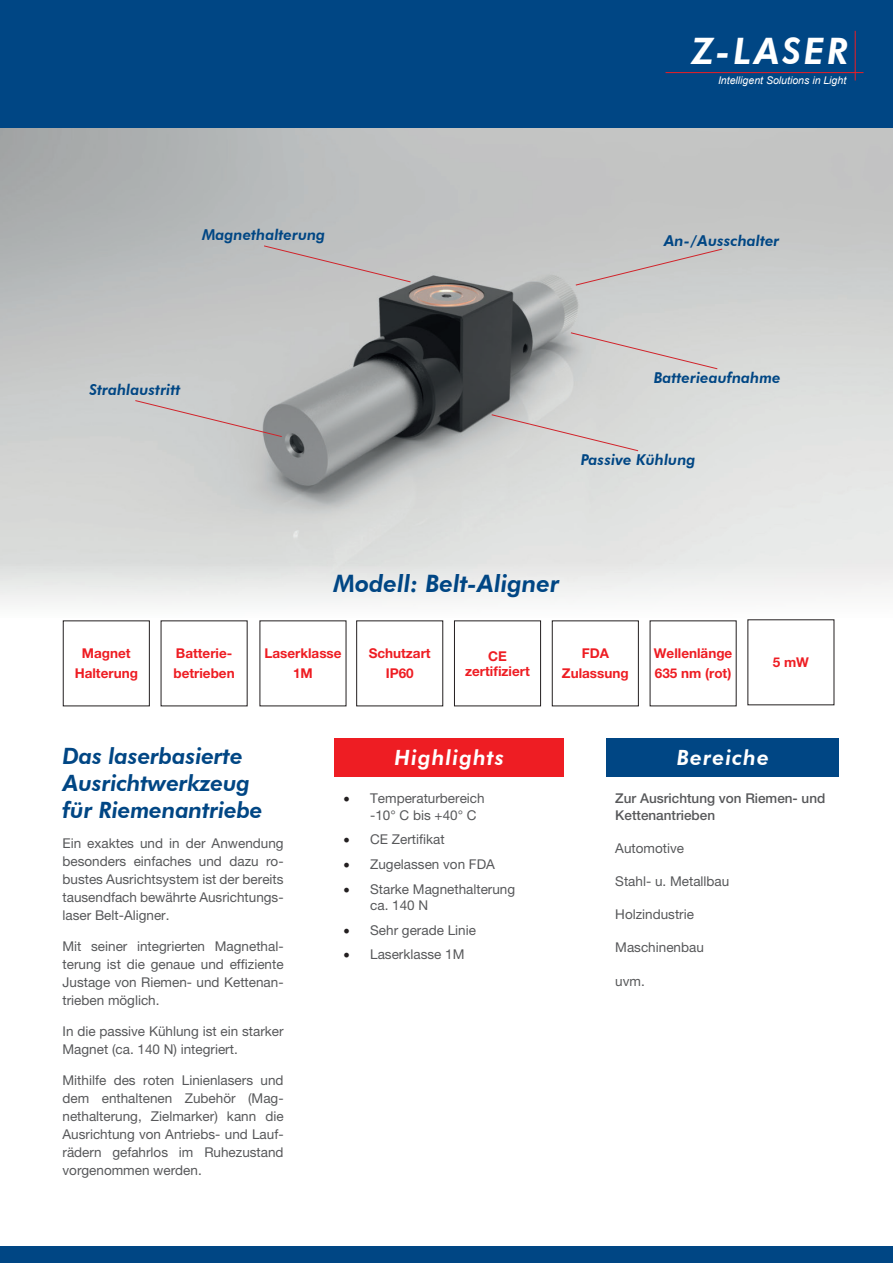
<style>
.page{position:relative;width:893px;height:1263px;background:#fff}
.page>*{position:absolute;margin:0;border:0;box-sizing:border-box;transform-origin:0 0}
.t1{font:italic 800 36.45px "Futura BT";letter-spacing:.07em;color:#fff}
.t2{font:italic 800 24px "Futura BT";color:#004684}
.t3{font:italic 800 22.5px/27px "Futura BT";letter-spacing:-.01em;color:#004684}
.t4{font:italic 800 21px "Futura BT";letter-spacing:.05em;color:#fff}
.t5{font:italic 800 15px "Futura BT";color:#004684}
.t6{font:13.5px/18px "Helvetica Neue LT Pro";color:#57585a;text-align:justify}
.t7{font:700 13.5px/19.5px "Helvetica Neue LT Pro";color:#ee1d23;text-align:center}
.t8{font:500 13.5px/16.2px "Helvetica Neue LT Pro";color:#57585a}
.t9{font:italic 10.5px "Arial";color:#fff}
.s1{font-family:"Minion Pro";font-size:18px;color:#231f20}
</style>
<div class="page">
<img style="left:0;top:128px;width:893px;height:475px">
<div style="left:335px;top:738px;width:229px;height:39px;background:#ee1d23"></div>
<div style="left:607px;top:738px;width:232px;height:39px;background:#004684"></div>
<div style="left:454px;top:621px;width:87px;height:85px;border:1px solid #231f20"></div>
<div style="left:552px;top:621px;width:87px;height:85px;border:1px solid #231f20"></div>
<div style="left:63px;top:621px;width:87px;height:85px;border:1px solid #231f20"></div>
<svg style="left:134px;top:400px;width:149px;height:37px;background:#c4c1c1"></svg>
<svg style="left:491px;top:414px;width:148px;height:38px;background:#d4d1cf"></svg>
<div style="left:263px;top:245px;width:148px;height:38px;background:#c1c2c2"></div>
<svg style="left:570px;top:332px;width:148px;height:38px;background:#d2cecd"></svg>
<div style="left:575px;top:248px;width:148px;height:38px;background:#c8cac9"></div>
<div style="left:0;top:0;width:893px;height:128px;background:#004684"></div>
<hr style="left:855px;top:31px;width:1px;height:49px;background:#ee1d23">
<hr style="left:665px;top:72px;width:198px;height:1px;background:#ee1d23">
<div style="left:0;top:1246px;width:893px;height:17px;background:#004684"></div>
<h1 class="t1" style="left:692px;top:29px;width:158px">Z-LASER</h1>
<p class="t9" style="left:718px;top:74px;width:130px">Intelligent Solutions in Light</p>
<p class="t5" style="left:202px;top:226px;width:125px">Magnethalterung</p>
<p class="t5" style="left:664px;top:231px;width:117px">An-/Ausschalter</p>
<p class="t5" style="left:89px;top:381px;width:93px">Strahlaustritt</p>
<p class="t5" style="left:654px;top:368px;width:128px">Batterieaufnahme</p>
<p class="t5" style="left:581px;top:450px;width:116px">Passive Kühlung</p>
<h2 class="t2" style="left:333px;top:569px;width:228px">Modell: Belt-Aligner</h2>
<p class="t7" style="left:75px;top:644px;width:65px">Magnet<br>Halterung</p>
<p class="t7" style="left:173px;top:644px;width:63px;text-align:left">Batterie&shy;betrieben</p>
<p class="t7" style="left:264px;top:644px;width:79px">Laserklasse<br>1M</p>
<p class="t7" style="left:369px;top:644px;width:64px">Schutzart<br>IP60</p>
<p class="t7" style="left:465px;top:648px;width:66px;line-height:15px">CE zertifiziert</p>
<p class="t7" style="left:562px;top:644px;width:68px">FDA<br>Zulassung</p>
<p class="t7" style="left:654px;top:644px;width:80px;text-align:left">Wellenlänge<br>635 nm (rot)</p>
<p class="t7" style="left:773px;top:652px;width:38px">5 mW</p>
<h3 class="t3" style="left:63px;top:742px;width:202px">Das laserbasierte<br>Ausrichtwerkzeug für Riemenantriebe</h3>
<p class="t6" style="left:63px;top:834px;width:223px">Ein exaktes und in der Anwendung besonders einfaches und dazu ro&shy;bustes Ausrichtsystem ist der bereits tausendfach bewährte Ausrichtungs&shy;laser Belt-Aligner.</p>
<p class="t6" style="left:63px;top:937px;width:223px">Mit seiner integrierten Magnethal&shy;terung ist die genaue und effiziente Justage von Riemen- und Kettenan&shy;trieben möglich.</p>
<p class="t6" style="left:63px;top:1022px;width:223px">In die passive Kühlung ist ein starker<br>Magnet (ca. 140 N) integriert.</p>
<p class="t6" style="left:63px;top:1070px;width:223px">Mithilfe des roten Linienlasers und dem enthaltenen Zubehör (Mag&shy;nethalterung, Zielmarker) kann die Ausrichtung von Antriebs- und Lauf&shy;rädern gefahrlos im Ruhezustand vorgenommen werden.</p>
<h3 class="t4" style="left:394px;top:745px;width:111px">Highlights</h3>
<h3 class="t4" style="left:677px;top:745px;width:94px">Bereiche</h3>
<p class="t6" style="left:370px;top:790px;width:116px;line-height:16.2px;text-indent:-27px"><span class="s1">•</span> Temperaturbereich -10° C bis +40° C</p>
<p class="t6" style="left:343px;top:830px;width:103px"><span class="s1">•</span> CE Zertifikat</p>
<p class="t6" style="left:343px;top:855px;width:153px"><span class="s1">•</span> Zugelassen von FDA</p>
<p class="t6" style="left:370px;top:881px;width:147px;line-height:16.2px;text-indent:-27px"><span class="s1">•</span> Starke Magnethalterung ca. 140 N</p>
<p class="t6" style="left:343px;top:921px;width:134px"><span class="s1">•</span> Sehr gerade Linie</p>
<p class="t6" style="left:343px;top:945px;width:123px"><span class="s1">•</span> Laserklasse 1M</p>
<p class="t8" style="left:615px;top:790px;width:212px">Zur Ausrichtung von Riemen- und<br>Kettenantrieben</p>
<p class="t6" style="left:615px;top:839px;width:70px">Automotive</p>
<p class="t6" style="left:615px;top:872px;width:116px">Stahl- u. Metallbau</p>
<p class="t6" style="left:615px;top:905px;width:80px">Holzindustrie</p>
<p class="t6" style="left:615px;top:938px;width:90px">Maschinenbau</p>
<p class="t6" style="left:615px;top:972px;width:31px">uvm.</p>
</div>
